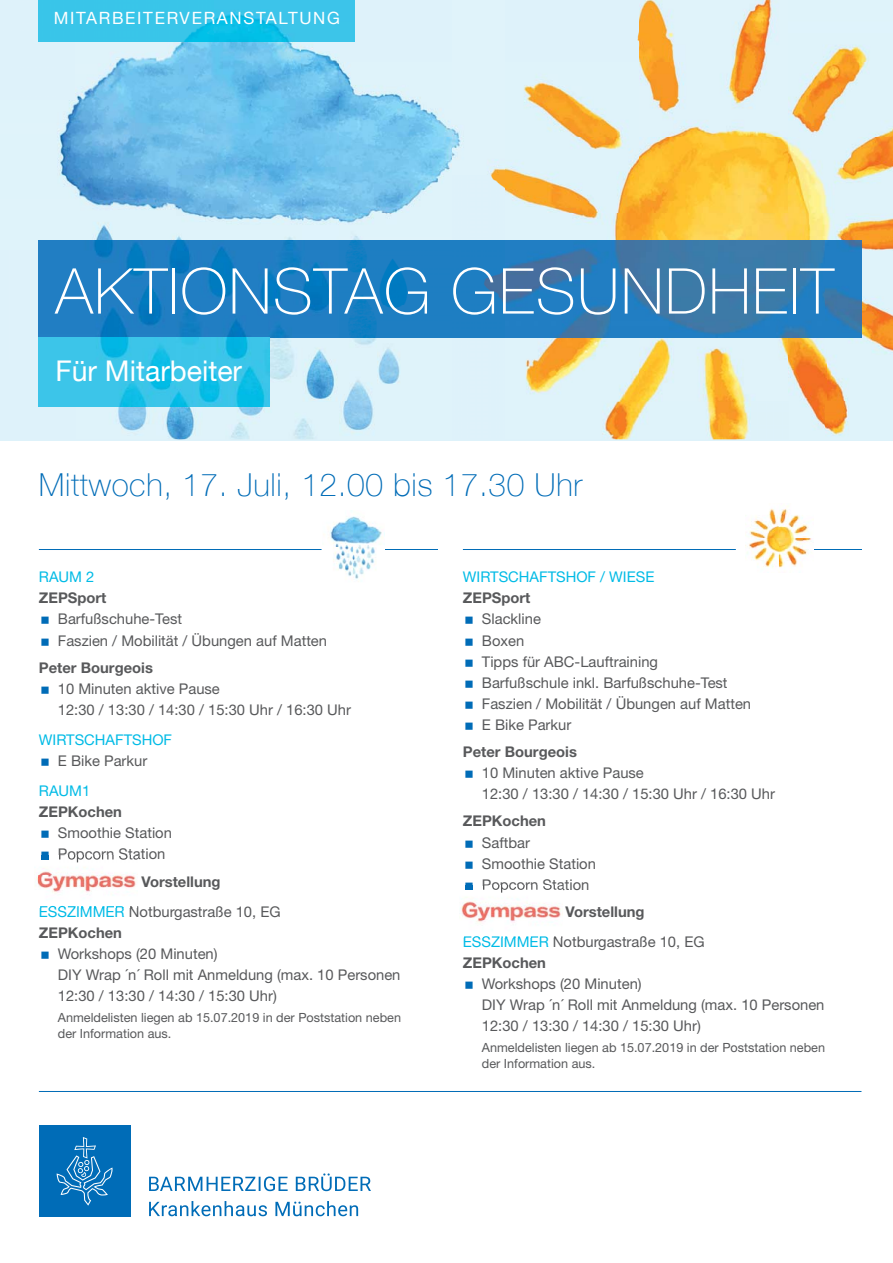
<style>
.page{position:relative;width:893px;height:1263px;background:#fff}
.page>*{position:absolute;margin:0;border:0;box-sizing:border-box;transform-origin:0 0}
.t1{font:100 63.3px "Helvetica Neue LT";letter-spacing:.02em;color:#fff}
.t2{font:100 31.65px "Helvetica Neue LT";letter-spacing:.02em;color:#006cb7}
.t3{font:28.5px "Helvetica Neue LT";color:#fff}
.t4{font:16.95px "Helvetica Neue LT";letter-spacing:.1em;color:#fff}
.t5{font:14.7px/21.1px "Helvetica Neue";color:#58595b}
.t6{font:700 14.7px "Helvetica Neue";color:#58595b}
.t7{font:14.7px "Helvetica Neue";color:#00bbe6}
.t8{font:12.6px/15.9px "Helvetica Neue";color:#58595b}
.s1{font-weight:700}
.s2{color:#00bbe6}
</style>
<div class="page">
<img style="left:505px;top:0;width:388px;height:213px">
<img style="left:505px;top:213px;width:283px;height:27px">
<img style="left:788px;top:213px;width:105px;height:38px">
<img style="left:826px;top:251px;width:67px;height:188px">
<img style="left:505px;top:338px;width:283px;height:64px">
<img style="left:788px;top:338px;width:38px;height:101px">
<img style="left:505px;top:402px;width:284px;height:37px">
<div style="left:0;top:0;width:75px;height:100px;background:#def2fa"></div>
<img style="left:340px;top:0;width:165px;height:240px">
<img style="left:75px;top:41px;width:227px;height:59px">
<img style="left:302px;top:41px;width:38px;height:199px">
<img style="left:0;top:100px;width:226px;height:76px">
<img style="left:226px;top:100px;width:76px;height:140px">
<img style="left:0;top:176px;width:113px;height:75px">
<img style="left:113px;top:176px;width:113px;height:64px">
<div style="left:0;top:251px;width:39px;height:113px;background:#def2fa"></div>
<img style="left:269px;top:338px;width:108px;height:64px">
<div style="left:377px;top:338px;width:128px;height:101px;background:#dff3fa"></div>
<div style="left:0;top:364px;width:75px;height:75px;background:#def2fa"></div>
<img style="left:75px;top:402px;width:302px;height:37px">
<img style="left:39px;top:0;width:315px;height:41px">
<hr style="left:39px;top:1091px;width:822px;height:1px;background:#006cb7">
<div style="left:39px;top:1126px;width:91px;height:91px;background:#006cb7"></div>
<svg style="left:57px;top:1137px;width:56px;height:69px"></svg>
<svg style="left:149px;top:1201px;width:209px;height:15px"></svg>
<svg style="left:149px;top:1173px;width:222px;height:18px"></svg>
<img style="left:39px;top:240px;width:822px;height:98px">
<img style="left:39px;top:338px;width:230px;height:68px">
<hr style="left:814px;top:549px;width:47px;height:1px;background:#006cb7">
<hr style="left:384px;top:549px;width:53px;height:1px;background:#006cb7">
<img style="left:747px;top:506px;width:64px;height:62px">
<img style="left:330px;top:516px;width:53px;height:63px">
<hr style="left:39px;top:549px;width:283px;height:1px;background:#006cb7">
<hr style="left:463px;top:549px;width:273px;height:1px;background:#006cb7">
<img style="left:36px;top:856px;width:66px;height:50px">
<img style="left:103px;top:873px;width:31px;height:3px">
<img style="left:59px;top:855px;width:79px;height:1px">
<img style="left:59px;top:856px;width:79px;height:6px">
<img style="left:39px;top:876px;width:97px;height:13px">
<img style="left:40px;top:906px;width:83px;height:1px">
<img style="left:461px;top:886px;width:66px;height:37px">
<img style="left:483px;top:886px;width:80px;height:7px">
<img style="left:463px;top:906px;width:100px;height:14px">
<img style="left:464px;top:936px;width:83px;height:1px">
<svg style="left:42px;top:855px;width:7px;height:4px"></svg>
<svg style="left:466px;top:885px;width:7px;height:4px"></svg>
<p class="t4" style="left:54px;top:11px;width:288px">MITARBEITERVERANSTALTUNG</p>
<h1 class="t1" style="left:55px;top:255px;width:780px">AKTIONSTAG GESUNDHEIT</h1>
<h3 class="t3" style="left:55px;top:360px;width:188px">Für Mitarbeiter</h3>
<h2 class="t2" style="left:39px;top:467px;width:545px">Mittwoch, 17. Juli, 12.00 bis 17.30 Uhr</h2>
<p class="t7" style="left:39px;top:572px;width:57px">RAUM 2</p>
<p class="t6" style="left:39px;top:593px;width:69px">ZEPSport</p>
<p class="t5" style="left:58px;top:610px;width:271px">Barfußschuhe-Test<br>Faszien / Mobilität / Übungen auf Matten</p>
<p class="t6" style="left:39px;top:662px;width:116px">Peter Bourgeois</p>
<p class="t5" style="left:58px;top:679px;width:295px">10 Minuten aktive Pause<br>12:30 / 13:30 / 14:30 / 15:30 Uhr / 16:30 Uhr</p>
<p class="t7" style="left:39px;top:734px;width:135px">WIRTSCHAFTSHOF</p>
<p class="t5" style="left:58px;top:752px;width:91px">E Bike Parkur</p>
<p class="t7" style="left:39px;top:786px;width:53px">RAUM1</p>
<p class="t6" style="left:39px;top:807px;width:85px">ZEPKochen</p>
<p class="t5" style="left:58px;top:824px;width:116px">Smoothie Station<br>Popcorn Station</p>
<p class="t5" style="left:39px;top:868px;width:243px;line-height:30.2px;text-indent:103px"><span class="s1">Vorstellung<br></span><span class="s2">ESSZIMMER</span> Notburgastraße 10, EG</p>
<p class="t6" style="left:39px;top:927px;width:85px">ZEPKochen</p>
<p class="t5" style="left:58px;top:944px;width:344px">Workshops (20 Minuten)<br>DIY Wrap ´n´ Roll mit Anmeldung (max. 10 Personen<br>12:30 / 13:30 / 14:30 / 15:30 Uhr)</p>
<p class="t8" style="left:58px;top:1011px;width:345px">Anmeldelisten liegen ab 15.07.2019 in der Poststation neben der Information aus.</p>
<p class="t7" style="left:463px;top:572px;width:193px">WIRTSCHAFTSHOF / WIESE</p>
<p class="t6" style="left:463px;top:593px;width:69px">ZEPSport</p>
<p class="t5" style="left:482px;top:610px;width:271px">Slackline<br>Boxen<br>Tipps für ABC-Lauftraining<br>Barfußschule inkl. Barfußschuhe-Test<br>Faszien / Mobilität / Übungen auf Matten<br>E Bike Parkur</p>
<p class="t6" style="left:463px;top:747px;width:116px">Peter Bourgeois</p>
<p class="t5" style="left:482px;top:764px;width:295px">10 Minuten aktive Pause<br>12:30 / 13:30 / 14:30 / 15:30 Uhr / 16:30 Uhr</p>
<p class="t6" style="left:463px;top:816px;width:85px">ZEPKochen</p>
<p class="t5" style="left:482px;top:833px;width:116px">Saftbar<br>Smoothie Station<br>Popcorn Station</p>
<p class="t5" style="left:463px;top:898px;width:243px;line-height:30.2px;text-indent:103px"><span class="s1">Vorstellung<br></span><span class="s2">ESSZIMMER</span> Notburgastraße 10, EG</p>
<p class="t6" style="left:463px;top:957px;width:85px">ZEPKochen</p>
<p class="t5" style="left:482px;top:975px;width:344px">Workshops (20 Minuten)<br>DIY Wrap ´n´ Roll mit Anmeldung (max. 10 Personen<br>12:30 / 13:30 / 14:30 / 15:30 Uhr)</p>
<p class="t8" style="left:482px;top:1041px;width:345px">Anmeldelisten liegen ab 15.07.2019 in der Poststation neben der Information aus.</p>
</div>
